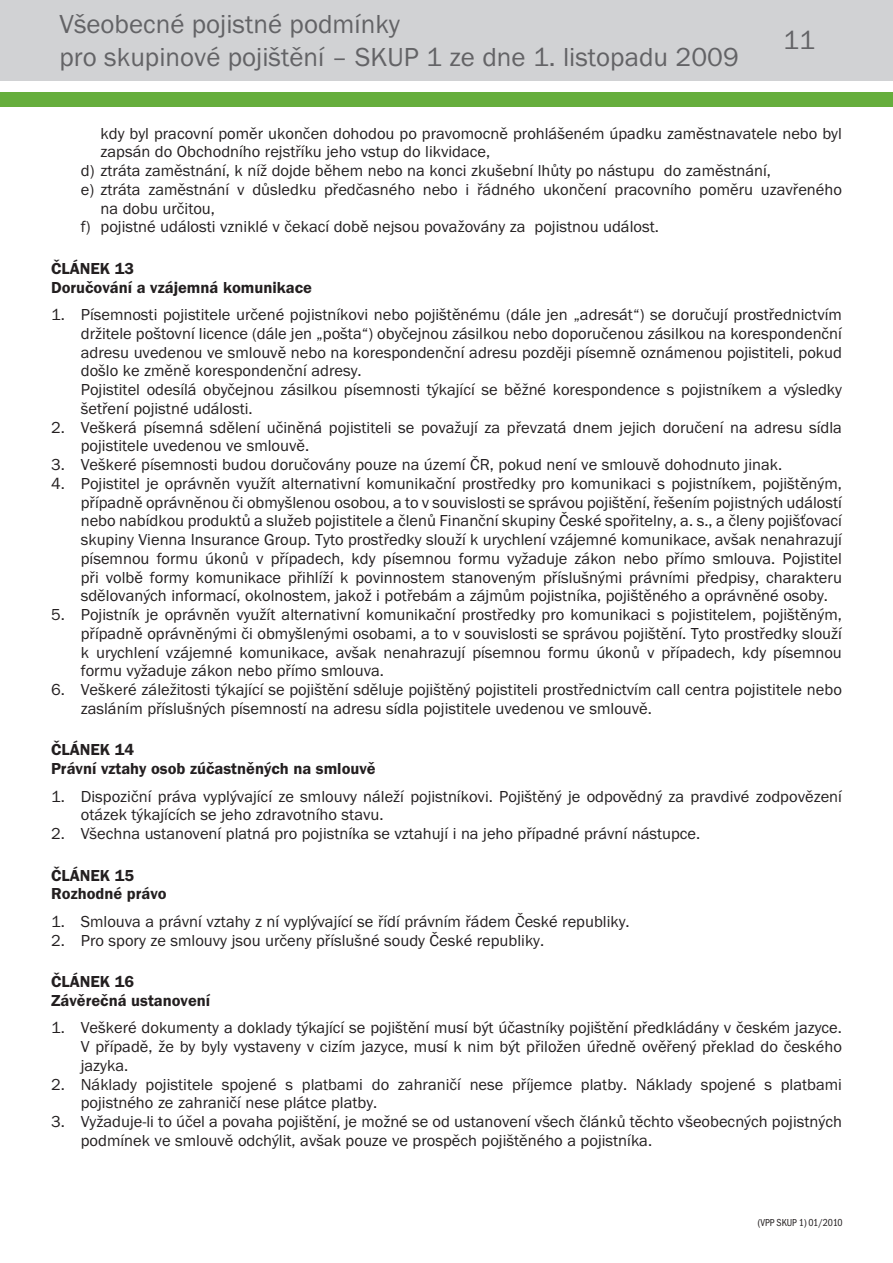
<style>
.page{position:relative;width:893px;height:1263px;background:#fff}
.page>*{position:absolute;margin:0;border:0;box-sizing:border-box;transform-origin:0 0}
.t1{font:27px/32.4px "Franklin Got Itc TOT Boo";color:#636366}
.t2{font:16.5px/18.8px "Franklin Got Itc TOT Boo";color:#231f20}
.t3{font:16.5px/18.8px "Franklin Got Itc TOT Dem";color:#231f20}
.t4{font:10.5px "Franklin Got Itc TOT Boo Con";color:#231f20;scale:.96 1}
</style>
<div class="page">
<div style="left:0;top:0;width:893px;height:81px;background:#d1d2d4"></div>
<div style="left:0;top:92px;width:893px;height:15px;background:#66ae3d"></div>
<h1 class="t1" style="left:60px;top:8px;width:681px">Všeobecné pojistné podmínky<br>pro skupinové pojištění – SKUP 1 ze dne 1. listopadu 2009</h1>
<h1 class="t1" style="left:783px;top:25px;width:33px">11</h1>
<p class="t2" style="left:101px;top:124px;width:743px">kdy byl pracovní poměr ukončen dohodou po pravomocně prohlášeném úpadku zaměstnavatele nebo byl</p>
<p class="t2" style="left:101px;top:143px;width:391px">zapsán do Obchodního rejstříku jeho vstup do likvidace,</p>
<p class="t2" style="left:81px;top:161px;width:692px">d) ztráta zaměstnání, k níž dojde během nebo na konci zkušební lhůty po nástupu do zaměstnání,</p>
<p class="t2" style="left:81px;top:180px;width:763px">e) ztráta zaměstnání v důsledku předčasného nebo i řádného ukončení pracovního poměru uzavřeného</p>
<p class="t2" style="left:101px;top:199px;width:116px">na dobu určitou,</p>
<p class="t2" style="left:81px;top:218px;width:580px">f) pojistné události vzniklé v čekací době nejsou považovány za pojistnou událost.</p>
<p class="t3" style="left:51px;top:259px;width:262px">ČLÁNEK 13<br>Doručování a vzájemná komunikace</p>
<p class="t2" style="left:81px;top:305px;width:763px;text-indent:-30px">1. Písemnosti pojistitele určené pojistníkovi nebo pojištěnému (dále jen „adresát“) se doručují prostřednictvím držitele poštovní licence (dále jen „pošta“) obyčejnou zásilkou nebo doporučenou zásilkou na korespondenční adresu uvedenou ve smlouvě nebo na korespondenční adresu později písemně oznámenou pojistiteli, pokud došlo ke změně korespondenční adresy.<br>Pojistitel odesílá obyčejnou zásilkou písemnosti týkající se běžné korespondence s pojistníkem a výsledky šetření pojistné události.</p>
<p class="t2" style="left:81px;top:418px;width:763px;text-indent:-30px">2. Veškerá písemná sdělení učiněná pojistiteli se považují za převzatá dnem jejich doručení na adresu sídla pojistitele uvedenou ve smlouvě.</p>
<p class="t2" style="left:51px;top:455px;width:733px">3. Veškeré písemnosti budou doručovány pouze na území ČR, pokud není ve smlouvě dohodnuto jinak.</p>
<p class="t2" style="left:81px;top:474px;width:763px;text-align:justify;text-indent:-30px">4. Pojistitel je oprávněn využít alternativní komunikační prostředky pro komunikaci s pojistníkem, pojištěným, případně oprávněnou či obmyšlenou osobou, a to v souvislosti se správou pojištění, řešením pojistných událostí nebo nabídkou produktů a služeb pojistitele a členů Finanční skupiny České spořitelny, a. s., a členy pojišťovací skupiny Vienna Insurance Group. Tyto prostředky slouží k urychlení vzájemné komunikace, avšak nenahrazují písemnou formu úkonů v případech, kdy písemnou formu vyžaduje zákon nebo přímo smlouva. Pojistitel při volbě formy komunikace přihlíží k povinnostem stanoveným příslušnými právními předpisy, charakteru sdělovaných informací, okolnostem, jakož i potřebám a zájmům pojistníka, pojištěného a oprávněné osoby.</p>
<p class="t2" style="left:81px;top:605px;width:763px;text-align:justify;text-indent:-30px">5. Pojistník je oprávněn využít alternativní komunikační prostředky pro komunikaci s pojistitelem, pojištěným, případně oprávněnými či obmyšlenými osobami, a to v souvislosti se správou pojištění. Tyto prostředky slouží k urychlení vzájemné komunikace, avšak nenahrazují písemnou formu úkonů v případech, kdy písemnou formu vyžaduje zákon nebo přímo smlouva.</p>
<p class="t2" style="left:81px;top:680px;width:763px;text-indent:-30px">6. Veškeré záležitosti týkající se pojištění sděluje pojištěný pojistiteli prostřednictvím call centra pojistitele nebo zasláním příslušných písemností na adresu sídla pojistitele uvedenou ve smlouvě.</p>
<p class="t3" style="left:51px;top:741px;width:326px">ČLÁNEK 14<br>Právní vztahy osob zúčastněných na smlouvě</p>
<p class="t2" style="left:81px;top:787px;width:763px;text-indent:-30px">1. Dispoziční práva vyplývající ze smlouvy náleží pojistníkovi. Pojištěný je odpovědný za pravdivé zodpovězení otázek týkajících se jeho zdravotního stavu.</p>
<p class="t2" style="left:51px;top:824px;width:651px">2. Všechna ustanovení platná pro pojistníka se vztahují i na jeho případné právní nástupce.</p>
<p class="t3" style="left:51px;top:866px;width:117px">ČLÁNEK 15<br>Rozhodné právo</p>
<p class="t2" style="left:51px;top:912px;width:580px">1. Smlouva a právní vztahy z ní vyplývající se řídí právním řádem České republiky.</p>
<p class="t2" style="left:51px;top:931px;width:495px">2. Pro spory ze smlouvy jsou určeny příslušné soudy České republiky.</p>
<p class="t3" style="left:51px;top:972px;width:161px">ČLÁNEK 16<br>Závěrečná ustanovení</p>
<p class="t2" style="left:81px;top:1018px;width:763px;text-align:justify;text-indent:-30px">1. Veškeré dokumenty a doklady týkající se pojištění musí být účastníky pojištění předkládány v českém jazyce.<br>V případě, že by byly vystaveny v cizím jazyce, musí k nim být přiložen úředně ověřený překlad do českého jazyka.</p>
<p class="t2" style="left:81px;top:1075px;width:763px;text-indent:-30px">2. Náklady pojistitele spojené s platbami do zahraničí nese příjemce platby. Náklady spojené s platbami pojistného ze zahraničí nese plátce platby.</p>
<p class="t2" style="left:81px;top:1112px;width:763px;text-indent:-30px">3. Vyžaduje-li to účel a povaha pojištění, je možné se od ustanovení všech článků těchto všeobecných pojistných podmínek ve smlouvě odchýlit, avšak pouze ve prospěch pojištěného a pojistníka.</p>
<p class="t4" style="left:758px;top:1217px;width:90px">(VPP SKUP 1) 01/2010</p>
</div>
